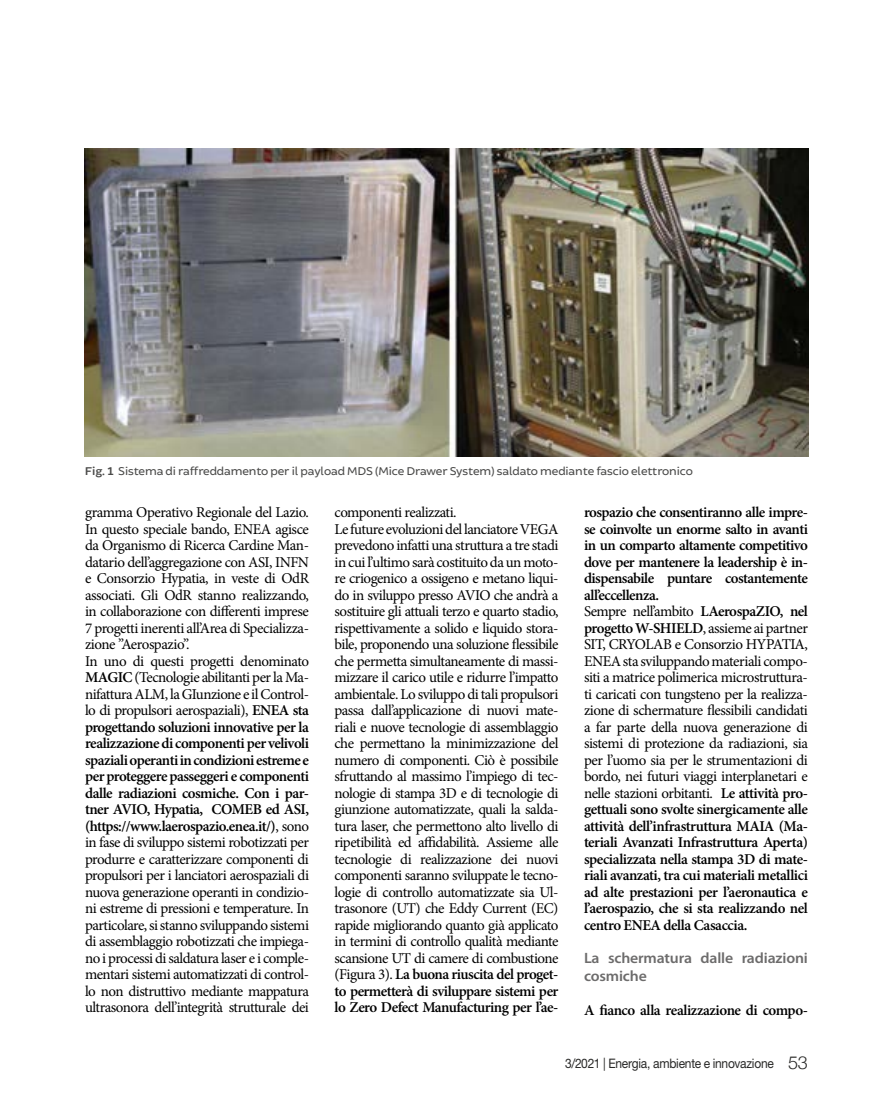
<style>
.page{position:relative;width:893px;height:1106px;background:#fff}
.page>*{position:absolute;margin:0;border:0;box-sizing:border-box;transform-origin:0 0}
._3_col_base_ok{font:15px/16.5px "Minion Pro";letter-spacing:-.035em;color:#000;text-align:justify}
._3_col_base_ok-2{font:600 15px/16.5px "Minion Pro";letter-spacing:-.035em;color:#000;text-align:justify}
._3_col_base_ok-3{font:600 15px/18px "Myriad Pro";letter-spacing:-.01em;color:#6d6c6c;scale:1.05 1}
.t1{font:13.05px "Helvetica Neue LT Std";letter-spacing:-.02em;color:#282827;scale:.92 1}
.Body_Text___Table{font:12px "Brocha";letter-spacing:-.01em;color:#4a4a49}
.s1{font-weight:600}
.s2{font-family:"Helvetica Neue";font-weight:300;font-size:18px}
</style>
<div class="page">
<img style="left:85px;top:149px;width:723px;height:307px">
<p class="Body_Text___Table" style="left:85px;top:464px;width:609px"><span class="s1">Fig. 1</span> Sistema di raffreddamento per il payload MDS (Mice Drawer System) saldato mediante fascio elettronico</p>
<p class="_3_col_base_ok" style="left:85px;top:504px;width:225px">gramma Operativo Regionale del Lazio.<br>In questo speciale bando, ENEA agisce da Organismo di Ricerca Cardine Man&shy;datario dell’aggregazione con ASI, INFN e Consorzio Hypatia, in veste di OdR associati. Gli OdR stanno realizzando, in collaborazione con differenti imprese 7 progetti inerenti all’Area di Specializza&shy;zione ”Aerospazio”.</p>
<p class="_3_col_base_ok" style="left:85px;top:652px;width:225px">In uno di questi progetti denominato <span class="s1">MAGIC</span> (Tecnologie abilitanti per la Ma&shy;nifattura ALM, la GIunzione e il Control&shy;lo di propulsori aerospaziali), <span class="s1">ENEA sta progettando soluzioni innovative per la realizzazione di componenti per velivoli spaziali operanti in condizioni estreme e per proteggere passeggeri e componenti dalle radiazioni cosmiche. Con i par&shy;tner AVIO, Hypatia, COMEB ed ASI, (https://www.laerospazio.enea.it/)</span>, sono in fase di sviluppo sistemi robotizzati per produrre e caratterizzare componenti di propulsori per i lanciatori aerospaziali di nuova generazione operanti in condizio&shy;ni estreme di pressioni e temperature. In particolare, si stanno sviluppando sistemi di assemblaggio robotizzati che impiega&shy;no i processi di saldatura laser e i comple&shy;mentari sistemi automatizzati di control&shy;lo non distruttivo mediante mappatura ultrasonora dell’integrità strutturale dei</p>
<p class="_3_col_base_ok" style="left:334px;top:504px;width:123px">componenti realizzati.</p>
<p class="_3_col_base_ok" style="left:334px;top:520px;width:225px">Le future evoluzioni del lanciatore VEGA prevedono infatti una struttura a tre stadi in cui l’ultimo sarà costituito da un moto&shy;re criogenico a ossigeno e metano liqui&shy;do in sviluppo presso AVIO che andrà a sostituire gli attuali terzo e quarto stadio, rispettivamente a solido e liquido stora&shy;bile, proponendo una soluzione flessibile che permetta simultaneamente di massi&shy;mizzare il carico utile e ridurre l’impatto ambientale. Lo sviluppo di tali propulsori passa dall’applicazione di nuovi mate&shy;riali e nuove tecnologie di assemblaggio che permettano la minimizzazione del numero di componenti. Ciò è possibile sfruttando al massimo l’impiego di tec&shy;nologie di stampa 3D e di tecnologie di giunzione automatizzate, quali la salda&shy;tura laser, che permettono alto livello di ripetibilità ed affidabilità. Assieme alle tecnologie di realizzazione dei nuovi componenti saranno sviluppate le tecno&shy;logie di controllo automatizzate sia Ul&shy;trasonore (UT) che Eddy Current (EC) rapide migliorando quanto già applicato in termini di controllo qualità mediante scansione UT di camere di combustione (Figura 3). <span class="s1">La buona riuscita del proget&shy;to permetterà di sviluppare sistemi per lo Zero Defect Manufacturing per l’ae-</span></p>
<p class="_3_col_base_ok-2" style="left:584px;top:504px;width:225px">rospazio che consentiranno alle impre&shy;se coinvolte un enorme salto in avanti in un comparto altamente competitivo dove per mantenere la leadership è in&shy;dispensabile puntare costantemente all’eccellenza.</p>
<p class="_3_col_base_ok" style="left:584px;top:603px;width:225px">Sempre nell’ambito <span class="s1">LAerospaZIO, nel progetto W-SHIELD</span>, assieme ai partner SIT, CRYOLAB e Consorzio HYPATIA, ENEA sta sviluppando materiali compo&shy;siti a matrice polimerica microstruttura&shy;ti caricati con tungsteno per la realizza&shy;zione di schermature flessibili candidati a far parte della nuova generazione di sistemi di protezione da radiazioni, sia per l’uomo sia per le strumentazioni di bordo, nei futuri viaggi interplanetari e nelle stazioni orbitanti. <span class="s1">Le attività pro&shy;gettuali sono svolte sinergicamente alle attività dell’infrastruttura MAIA (Ma&shy;teriali Avanzati Infrastruttura Aperta) specializzata nella stampa 3D di mate&shy;riali avanzati, tra cui materiali metallici ad alte prestazioni per l’aeronautica e l’aerospazio, che si sta realizzando nel centro ENEA della Casaccia.</span></p>
<p class="_3_col_base_ok-3" style="left:584px;top:948px;width:215px">La schermatura dalle radiazioni cosmiche</p>
<p class="_3_col_base_ok-2" style="left:584px;top:1002px;width:225px">A fianco alla realizzazione di compo-</p>
<p class="t1" style="left:565px;top:1056px;width:266px">3/2021 | Energia, ambiente e innovazione <span class="s2">53</span></p>
</div>
